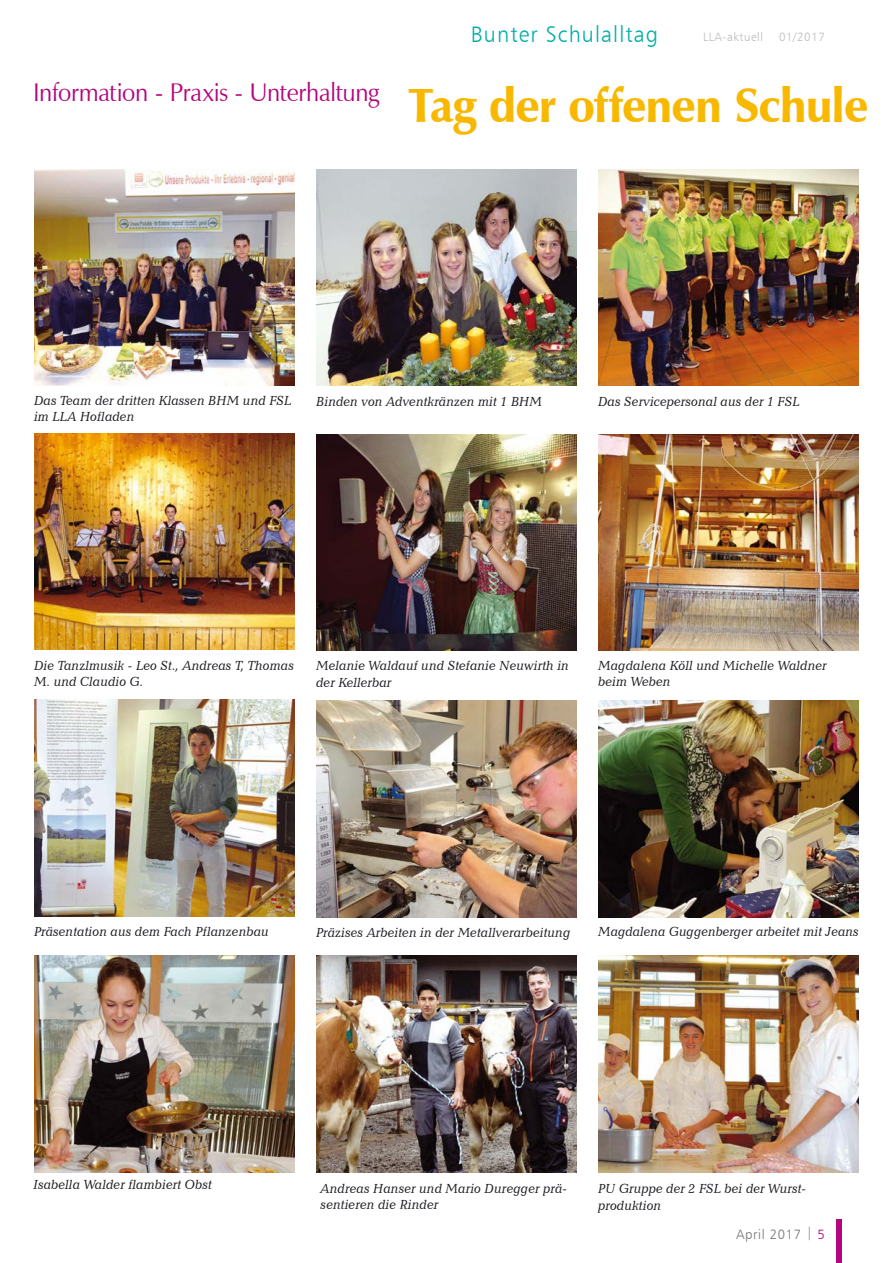
<style>
.page{position:relative;width:893px;height:1263px;background:#fff}
.page>*{position:absolute;margin:0;border:0;box-sizing:border-box;transform-origin:0 0}
.t1{font:900 48px "Zapf Humanist 601 BT";letter-spacing:-.02em;color:#f9b800;scale:.95 1}
.t2{font:25.5px "Zapf Humanist 601 BT";letter-spacing:-.015em;color:#b3057e;scale:.95 1}
.t3{font:22.5px "Humanist 777 BT Light B";letter-spacing:.05em;color:#00aea7}
.t4{font:italic 13.5px/16.2px "Candida BT";color:#1a1b1f;scale:.95 1}
.t5{font:italic 13.5px "Candida BT";color:#1a1b1f;scale:.94 1}
.t6{font:13.5px "Humanist 777 BT Light B";letter-spacing:.05em;color:#757277}
.t7{font:12px "Humanist 777 BT Light B";letter-spacing:.05em;color:#b9bbbd}
.s1{color:#b3057e}
</style>
<div class="page">
<div style="left:837px;top:1219px;width:5px;height:44px;background:#b3057e"></div>
<img style="left:34px;top:169px;width:261px;height:217px">
<img style="left:34px;top:433px;width:261px;height:217px">
<img style="left:598px;top:169px;width:261px;height:217px">
<img style="left:598px;top:434px;width:261px;height:217px">
<img style="left:34px;top:700px;width:261px;height:216px">
<img style="left:316px;top:701px;width:261px;height:216px">
<img style="left:316px;top:169px;width:261px;height:217px">
<img style="left:316px;top:434px;width:261px;height:217px">
<img style="left:34px;top:956px;width:261px;height:217px">
<img style="left:598px;top:701px;width:261px;height:216px">
<img style="left:316px;top:956px;width:261px;height:216px">
<img style="left:598px;top:956px;width:261px;height:216px">
<h2 class="t2" style="left:33px;top:76px;width:366px">Information - Praxis - Unterhaltung</h2>
<h3 class="t3" style="left:471px;top:20px;width:189px">Bunter Schulalltag</h3>
<h1 class="t1" style="left:408px;top:75px;width:486px">Tag der offenen Schule</h1>
<p class="t7" style="left:703px;top:30px;width:61px">LLA-aktuell</p>
<p class="t7" style="left:779px;top:30px;width:47px">01/2017</p>
<p class="t4" style="left:34px;top:392px;width:273px">Das Team der dritten Klassen BHM und FSL im LLA Hofladen</p>
<p class="t4" style="left:316px;top:393px;width:240px">Binden von Adventkränzen mit 1 BHM</p>
<p class="t4" style="left:598px;top:393px;width:214px">Das Servicepersonal aus der 1 FSL</p>
<p class="t4" style="left:34px;top:657px;width:275px">Die Tanzlmusik - Leo St., Andreas T, Thomas<br>M. und Claudio G.</p>
<p class="t4" style="left:316px;top:657px;width:268px">Melanie Waldauf und Stefanie Neuwirth in der Kellerbar</p>
<p class="t4" style="left:598px;top:657px;width:242px">Magdalena Köll und Michelle Waldner beim Weben</p>
<p class="t4" style="left:34px;top:923px;width:249px">Präsentation aus dem Fach Pflanzenbau</p>
<p class="t4" style="left:316px;top:924px;width:269px">Präzises Arbeiten in der Metallverarbeitung</p>
<p class="t5" style="left:598px;top:923px;width:279px">Magdalena Guggenberger arbeitet mit Jeans</p>
<p class="t4" style="left:33px;top:1176px;width:189px">Isabella Walder flambiert Obst</p>
<p class="t4" style="left:321px;top:1180px;width:261px">Andreas Hanser und Mario Duregger prä&shy;sentieren die Rinder</p>
<p class="t4" style="left:598px;top:1180px;width:221px">PU Gruppe der 2 FSL bei der Wurst&shy;produktion</p>
<p class="t6" style="left:736px;top:1226px;width:90px">April 2017 | <span class="s1">5</span></p>
</div>
